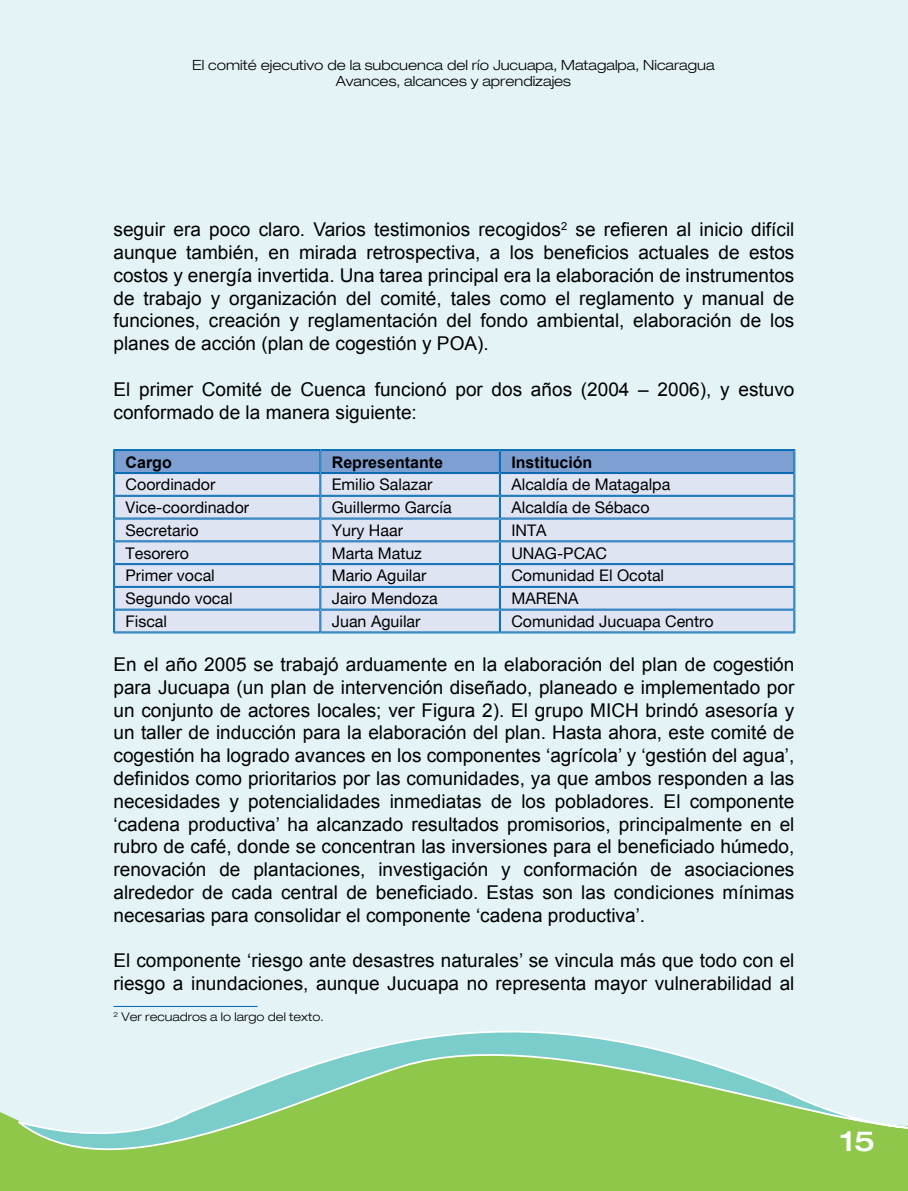
<style>
.page{position:relative;width:908px;height:1191px;background:#fff}
.page>*{position:absolute;margin:0;border:0;box-sizing:border-box;transform-origin:0 0}
.t1{font:500 expanded 28px "Helvetica Neue";color:#fff}
.t2{font:19px/22.8px "Arial";color:#000;text-align:justify}
.t3{font:16px "Helvetica Neue";color:#000}
.t4{font:700 16px "Arial";color:#000}
.t5{font:300 expanded 14px/16.8px "Helvetica Neue";color:#000;text-align:center}
.t6{font:300 expanded 12px "Helvetica Neue";color:#000}
</style>
<div class="page">
<div style="left:0;top:0;width:907px;height:1046px;background:#e3f3f6"></div>
<svg style="left:11px;top:973px;width:896px;height:218px;background:#b6ddaa"></svg>
<hr style="left:113px;top:449px;width:207px;height:1px;background:#0067b1">
<hr style="left:320px;top:449px;width:180px;height:1px;background:#0067b1">
<hr style="left:500px;top:449px;width:294px;height:1px;background:#0067b1">
<svg style="left:113px;top:450px;width:682px;height:182px;background:#c0d1e9"></svg>
<hr style="left:114px;top:631px;width:206px;height:1px;background:#0067b1">
<hr style="left:113px;top:632px;width:207px;height:1px;background:#0067b1">
<hr style="left:320px;top:631px;width:179px;height:1px;background:#0067b1">
<hr style="left:320px;top:632px;width:180px;height:1px;background:#0067b1">
<hr style="left:500px;top:631px;width:293px;height:1px;background:#0067b1">
<hr style="left:500px;top:632px;width:294px;height:1px;background:#0067b1">
<hr style="left:113px;top:1006px;width:144px;height:1px;background:#0067b1">
<svg style="left:114px;top:1012px;width:4px;height:4px"></svg>
<p class="t5" style="left:192px;top:56px;width:523px">El comité ejecutivo de la subcuenca del río Jucuapa, Matagalpa, Nicaragua<br>Avances, alcances y aprendizajes</p>
<p class="t2" style="left:113px;top:218px;width:682px">seguir era poco claro. Varios testimonios recogidos se refieren al inicio difícil aunque también, en mirada retrospectiva, a los beneficios actuales de estos costos y energía invertida. Una tarea principal era la elaboración de instrumentos de trabajo y organización del comité, tales como el reglamento y manual de funciones, creación y reglamentación del fondo ambiental, elaboración de los planes de acción (plan de cogestión y POA).</p>
<p class="t2" style="left:113px;top:378px;width:682px">El primer Comité de Cuenca funcionó por dos años (2004 – 2006), y estuvo conformado de la manera siguiente:</p>
<p class="t4" style="left:125px;top:453px;width:48px">Cargo</p>
<p class="t4" style="left:332px;top:453px;width:113px">Representante</p>
<p class="t4" style="left:511px;top:453px;width:82px">Institución</p>
<p class="t3" style="left:125px;top:475px;width:91px">Coordinador</p>
<p class="t3" style="left:332px;top:475px;width:102px">Emilio Salazar</p>
<p class="t3" style="left:511px;top:475px;width:160px">Alcaldía de Matagalpa</p>
<p class="t3" style="left:125px;top:498px;width:125px">Vice-coordinador</p>
<p class="t3" style="left:332px;top:498px;width:121px">Guillermo García</p>
<p class="t3" style="left:511px;top:498px;width:140px">Alcaldía de Sébaco</p>
<p class="t3" style="left:125px;top:520px;width:75px">Secretario</p>
<p class="t3" style="left:332px;top:520px;width:73px">Yury Haar</p>
<p class="t3" style="left:511px;top:520px;width:37px">INTA</p>
<p class="t3" style="left:125px;top:543px;width:65px">Tesorero</p>
<p class="t3" style="left:332px;top:543px;width:92px">Marta Matuz</p>
<p class="t3" style="left:511px;top:543px;width:97px">UNAG-PCAC</p>
<p class="t3" style="left:125px;top:566px;width:91px">Primer vocal</p>
<p class="t3" style="left:332px;top:566px;width:96px">Mario Aguilar</p>
<p class="t3" style="left:511px;top:566px;width:154px">Comunidad El Ocotal</p>
<p class="t3" style="left:125px;top:589px;width:108px">Segundo vocal</p>
<p class="t3" style="left:332px;top:589px;width:107px">Jairo Mendoza</p>
<p class="t3" style="left:511px;top:589px;width:68px">MARENA</p>
<p class="t3" style="left:125px;top:611px;width:43px">Fiscal</p>
<p class="t3" style="left:332px;top:611px;width:90px">Juan Aguilar</p>
<p class="t3" style="left:511px;top:611px;width:204px">Comunidad Jucuapa Centro</p>
<p class="t2" style="left:113px;top:653px;width:682px">En el año 2005 se trabajó arduamente en la elaboración del plan de cogestión para Jucuapa (un plan de intervención diseñado, planeado e implementado por un conjunto de actores locales; ver Figura 2). El grupo MICH brindó asesoría y un taller de inducción para la elaboración del plan. Hasta ahora, este comité de cogestión ha logrado avances en los componentes ‘agrícola’ y ‘gestión del agua’, definidos como prioritarios por las comunidades, ya que ambos responden a las necesidades y potencialidades inmediatas de los pobladores. El componente ‘cadena productiva’ ha alcanzado resultados promisorios, principalmente en el rubro de café, donde se concentran las inversiones para el beneficiado húmedo, renovación de plantaciones, investigación y conformación de asociaciones alrededor de cada central de beneficiado. Estas son las condiciones mínimas necesarias para consolidar el componente ‘cadena productiva’.</p>
<p class="t2" style="left:113px;top:949px;width:682px">El componente ‘riesgo ante desastres naturales’ se vincula más que todo con el riesgo a inundaciones, aunque Jucuapa no representa mayor vulnerabilidad al</p>
<p class="t6" style="left:121px;top:1009px;width:204px">Ver recuadros a lo largo del texto.</p>
<h1 class="t1" style="left:839px;top:1124px;width:34px">15</h1>
</div>
